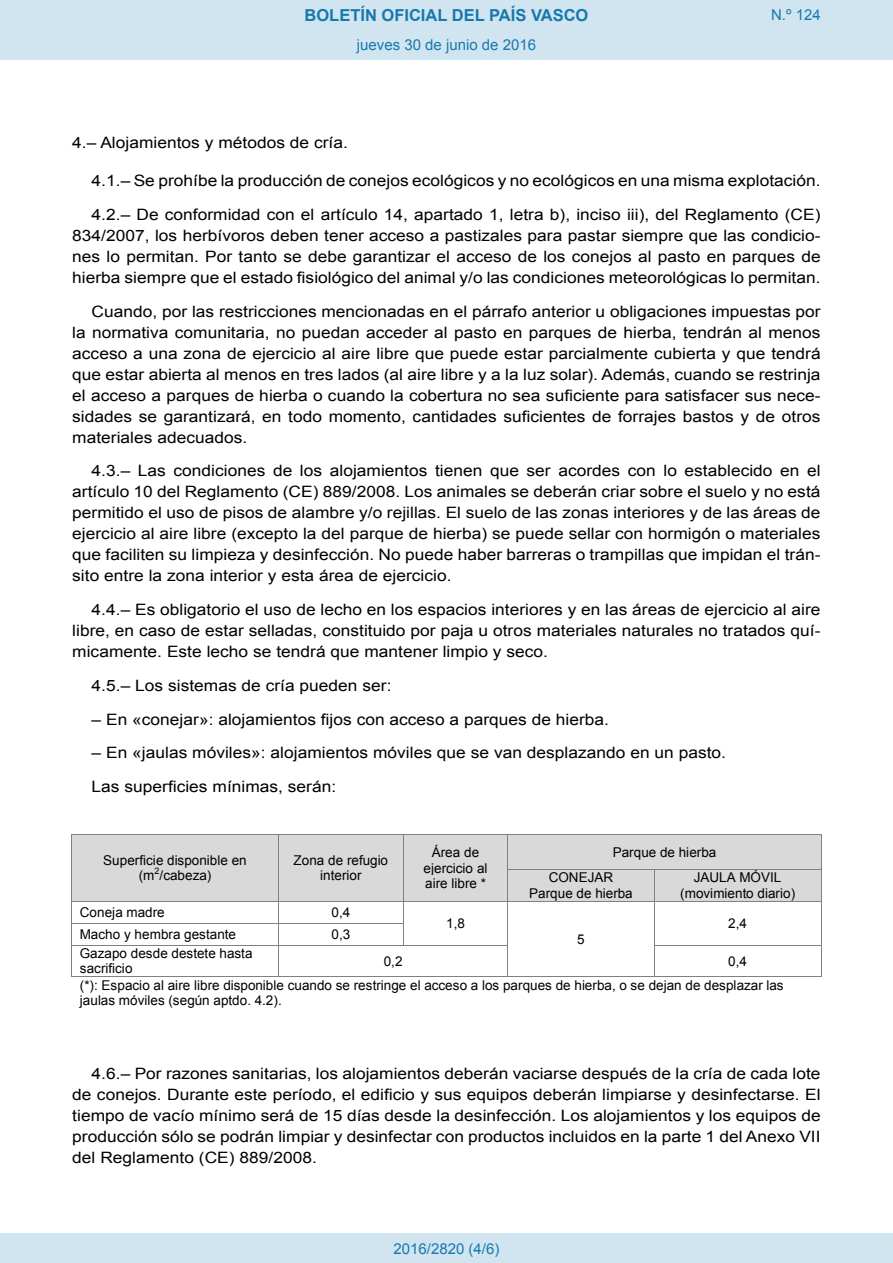
<style>
.page{position:relative;width:893px;height:1263px;background:#fff}
.page>*{position:absolute;margin:0;border:0;box-sizing:border-box;transform-origin:0 0}
.t1{font:700 16.5px "Arial";color:#1879ad}
.BOPVDetalle{font:15.6px/21px "Arial";color:#000;text-align:justify;scale:1.11 1}
.BOPVDisposicionTitul{font:15.6px "Arial";color:#000;scale:1.11 1}
.Paginacion_Centro{font:15px "Arial";color:#1879ad}
.t2{font:13.5px/15.5px "Arial";letter-spacing:.005em;color:#000;text-align:center}
.t3{font:9px "Arial";color:#000}
</style>
<div class="page">
<div style="left:0;top:0;width:893px;height:60px;background:#d0e5f0"></div>
<div style="left:0;top:1233px;width:893px;height:30px;background:#d0e5f0"></div>
<div style="left:72px;top:835px;width:206px;height:66px;background:#d9d9d9"></div>
<div style="left:279px;top:835px;width:124px;height:66px;background:#d9d9d9"></div>
<div style="left:404px;top:835px;width:104px;height:66px;background:#d9d9d9"></div>
<div style="left:508px;top:835px;width:313px;height:34px;background:#d9d9d9"></div>
<hr style="left:72px;top:834px;width:206px;height:1px;background:#808080">
<hr style="left:279px;top:834px;width:124px;height:1px;background:#808080">
<hr style="left:404px;top:834px;width:104px;height:1px;background:#808080">
<hr style="left:508px;top:834px;width:313px;height:1px;background:#808080">
<hr style="left:71px;top:835px;width:1px;height:34px;background:#808080">
<hr style="left:278px;top:835px;width:1px;height:34px;background:#808080">
<hr style="left:403px;top:835px;width:1px;height:34px;background:#808080">
<hr style="left:508px;top:835px;width:1px;height:34px;background:#808080">
<hr style="left:821px;top:835px;width:1px;height:34px;background:#808080">
<div style="left:508px;top:869px;width:146px;height:32px;background:#d9d9d9"></div>
<div style="left:654px;top:869px;width:167px;height:32px;background:#d9d9d9"></div>
<hr style="left:508px;top:869px;width:146px;height:1px;background:#808080">
<hr style="left:654px;top:869px;width:167px;height:1px;background:#808080">
<hr style="left:71px;top:869px;width:1px;height:32px;background:#808080">
<hr style="left:278px;top:869px;width:1px;height:32px;background:#808080">
<hr style="left:403px;top:869px;width:1px;height:32px;background:#808080">
<hr style="left:508px;top:869px;width:1px;height:32px;background:#808080">
<hr style="left:654px;top:869px;width:1px;height:32px;background:#808080">
<hr style="left:821px;top:869px;width:1px;height:32px;background:#808080">
<hr style="left:72px;top:901px;width:206px;height:1px;background:#808080">
<hr style="left:279px;top:901px;width:124px;height:1px;background:#808080">
<hr style="left:404px;top:901px;width:104px;height:1px;background:#808080">
<hr style="left:508px;top:901px;width:146px;height:1px;background:#808080">
<hr style="left:654px;top:901px;width:167px;height:1px;background:#808080">
<hr style="left:72px;top:923px;width:206px;height:1px;background:#808080">
<hr style="left:279px;top:923px;width:124px;height:1px;background:#808080">
<svg style="left:71px;top:901px;width:1px;height:44px"></svg>
<hr style="left:72px;top:945px;width:206px;height:1px;background:#808080">
<svg style="left:278px;top:901px;width:1px;height:44px"></svg>
<hr style="left:279px;top:945px;width:124px;height:1px;background:#808080">
<svg style="left:403px;top:901px;width:1px;height:45px"></svg>
<hr style="left:404px;top:945px;width:104px;height:1px;background:#808080">
<svg style="left:654px;top:902px;width:1px;height:43px"></svg>
<hr style="left:654px;top:945px;width:167px;height:1px;background:#808080">
<svg style="left:821px;top:901px;width:1px;height:44px"></svg>
<hr style="left:71px;top:945px;width:1px;height:31px;background:#808080">
<hr style="left:278px;top:945px;width:1px;height:31px;background:#808080">
<hr style="left:508px;top:945px;width:1px;height:31px;background:#808080">
<hr style="left:654px;top:945px;width:1px;height:31px;background:#808080">
<hr style="left:821px;top:945px;width:1px;height:31px;background:#808080">
<hr style="left:73px;top:976px;width:205px;height:1px;background:#808080">
<hr style="left:279px;top:976px;width:229px;height:1px;background:#808080">
<hr style="left:508px;top:976px;width:146px;height:1px;background:#808080">
<hr style="left:654px;top:976px;width:167px;height:1px;background:#808080">
<p class="t1" style="left:305px;top:4px;width:285px">BOLETÍN OFICIAL DEL PAÍS VASCO</p>
<p class="Paginacion_Centro" style="left:357px;top:35px;width:181px">jueves 30 de junio de 2016</p>
<p class="Paginacion_Centro" style="left:771px;top:5px;width:51px">N.º 124</p>
<p class="BOPVDisposicionTitul" style="left:72px;top:132px;width:250px">4.– Alojamientos y métodos de cría.</p>
<p class="BOPVDetalle" style="left:92px;top:170px;width:658px">4.1.– Se prohíbe la producción de conejos ecológicos y no ecológicos en una misma explotación.</p>
<p class="BOPVDetalle" style="left:72px;top:204px;width:676px;text-indent:19px">4.2.– De conformidad con el artículo 14, apartado 1, letra b), inciso iii), del Reglamento (CE)<br>834/2007, los herbívoros deben tener acceso a pastizales para pastar siempre que las condicio&shy;nes lo permitan. Por tanto se debe garantizar el acceso de los conejos al pasto en parques de hierba siempre que el estado fisiológico del animal y/o las condiciones meteorológicas lo permitan.</p>
<p class="BOPVDetalle" style="left:72px;top:301px;width:676px;text-indent:19px">Cuando, por las restricciones mencionadas en el párrafo anterior u obligaciones impuestas por la normativa comunitaria, no puedan acceder al pasto en parques de hierba, tendrán al menos acceso a una zona de ejercicio al aire libre que puede estar parcialmente cubierta y que tendrá que estar abierta al menos en tres lados (al aire libre y a la luz solar). Además, cuando se restrinja el acceso a parques de hierba o cuando la cobertura no sea suficiente para satisfacer sus nece&shy;sidades se garantizará, en todo momento, cantidades suficientes de forrajes bastos y de otros materiales adecuados.</p>
<p class="BOPVDetalle" style="left:72px;top:461px;width:676px;text-indent:19px">4.3.– Las condiciones de los alojamientos tienen que ser acordes con lo establecido en el artículo 10 del Reglamento (CE) 889/2008. Los animales se deberán criar sobre el suelo y no está permitido el uso de pisos de alambre y/o rejillas. El suelo de las zonas interiores y de las áreas de ejercicio al aire libre (excepto la del parque de hierba) se puede sellar con hormigón o materiales que faciliten su limpieza y desinfección. No puede haber barreras o trampillas que impidan el trán&shy;sito entre la zona interior y esta área de ejercicio.</p>
<p class="BOPVDetalle" style="left:72px;top:599px;width:676px;text-indent:19px">4.4.– Es obligatorio el uso de lecho en los espacios interiores y en las áreas de ejercicio al aire libre, en caso de estar selladas, constituido por paja u otros materiales naturales no tratados quí&shy;micamente. Este lecho se tendrá que mantener limpio y seco.</p>
<p class="BOPVDetalle" style="left:92px;top:675px;width:272px">4.5.– Los sistemas de cría pueden ser:</p>
<p class="BOPVDetalle" style="left:92px;top:709px;width:468px">– En «conejar»: alojamientos fijos con acceso a parques de hierba.</p>
<p class="BOPVDetalle" style="left:92px;top:743px;width:573px">– En «jaulas móviles»: alojamientos móviles que se van desplazando en un pasto.</p>
<p class="BOPVDetalle" style="left:92px;top:776px;width:222px">Las superficies mínimas, serán:</p>
<p class="t3" style="left:155px;top:864px;width:7px">2</p>
<p class="t2" style="left:294px;top:852px;width:96px">Zona de refugio interior</p>
<p class="t2" style="left:423px;top:845px;width:65px">Área de ejercicio al aire libre *</p>
<p class="t2" style="left:549px;top:839px;width:169px;line-height:25.5px;text-align:left;text-indent:64px">Parque de hierba<br>CONEJAR</p>
<p class="t2" style="left:529px;top:885px;width:105px">Parque de hierba</p>
<p class="t2" style="left:103px;top:852px;width:145px">Superficie disponible en (m /cabeza)</p>
<p class="t2" style="left:680px;top:870px;width:116px">JAULA MÓVIL (movimiento diario)</p>
<p class="t2" style="left:80px;top:904px;width:86px">Coneja madre</p>
<p class="t2" style="left:332px;top:904px;width:20px">0,4</p>
<p class="t2" style="left:446px;top:915px;width:20px">1,8</p>
<p class="t2" style="left:728px;top:915px;width:20px">2,4</p>
<p class="t2" style="left:80px;top:926px;width:158px">Macho y hembra gestante</p>
<p class="t2" style="left:332px;top:926px;width:20px">0,3</p>
<p class="t2" style="left:80px;top:946px;width:174px;text-align:left">Gazapo desde destete hasta sacrificio</p>
<p class="t2" style="left:384px;top:953px;width:20px">0,2</p>
<p class="t2" style="left:577px;top:931px;width:9px">5</p>
<p class="t2" style="left:80px;top:949px;width:705px;line-height:24.2px;text-align:left;text-indent:648px">0,4<br>(*): Espacio al aire libre disponible cuando se restringe el acceso a los parques de hierba, o se dejan de desplazar las</p>
<p class="t2" style="left:80px;top:993px;width:203px">jaulas móviles (según aptdo. 4.2).</p>
<p class="BOPVDetalle" style="left:72px;top:1064px;width:676px;text-indent:19px">4.6.– Por razones sanitarias, los alojamientos deberán vaciarse después de la cría de cada lote de conejos. Durante este período, el edificio y sus equipos deberán limpiarse y desinfectarse. El tiempo de vacío mínimo será de 15 días desde la desinfección. Los alojamientos y los equipos de producción sólo se podrán limpiar y desinfectar con productos incluidos en la parte 1 del Anexo VII del Reglamento (CE) 889/2008.</p>
<p class="Paginacion_Centro" style="left:393px;top:1238px;width:107px">2016/2820 (4/6)</p>
</div>
